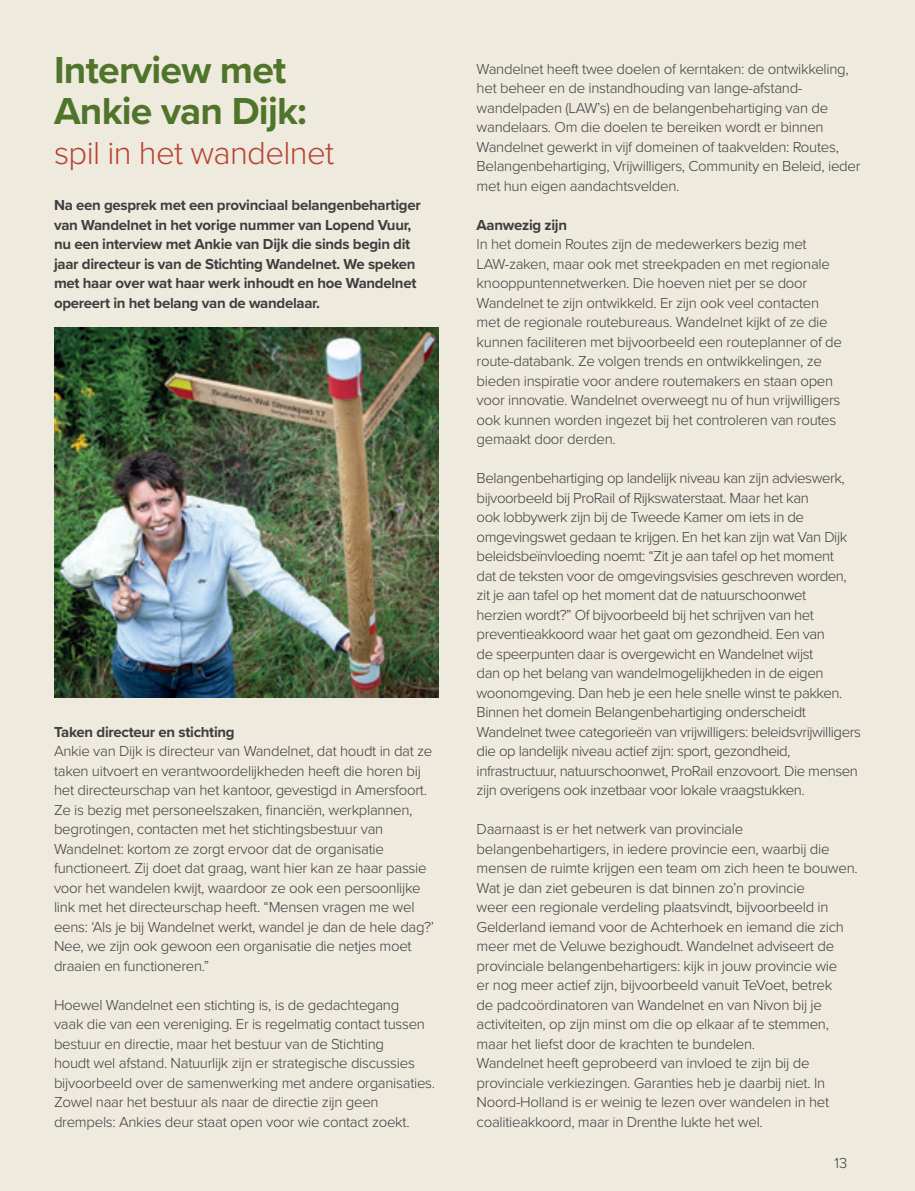
<style>
.page{position:relative;width:915px;height:1191px;background:#fff}
.page>*{position:absolute;margin:0;border:0;box-sizing:border-box;transform-origin:0 0}
.t1{font:700 39px/40.5px "Proxima Nova";letter-spacing:-.02em;color:#50752a}
.t2{font:300 33px "Proxima Nova";letter-spacing:-.02em;color:#b74434}
.t3{font:300 15px/19.5px "Proxima Nova";letter-spacing:-.02em;color:#3e3e3f}
.t4{font:700 15px/19.5px "Proxima Nova";letter-spacing:-.02em;color:#3e3e3f}
</style>
<div class="page">
<div style="left:0;top:0;width:914px;height:1191px;background:#efeade"></div>
<img style="left:54px;top:327px;width:384px;height:371px">
<h1 class="t1" style="left:54px;top:49px;width:254px">Interview met<br>Ankie van Dijk:</h1>
<h2 class="t2" style="left:54px;top:129px;width:281px">spil in het wandelnet</h2>
<p class="t4" style="left:54px;top:195px;width:368px">Na een gesprek met een provinciaal belangenbehartiger van Wandelnet in het vorige nummer van Lopend Vuur, nu een interview met Ankie van Dijk die sinds begin dit jaar directeur is van de Stichting Wandelnet. We speken met haar over wat haar werk inhoudt en hoe Wandelnet opereert in het belang van de wandelaar.</p>
<p class="t4" style="left:54px;top:721px;width:182px">Taken directeur en stichting</p>
<p class="t3" style="left:54px;top:740px;width:381px">Ankie van Dijk is directeur van Wandelnet, dat houdt in dat ze taken uitvoert en verantwoordelijkheden heeft die horen bij het directeurschap van het kantoor, gevestigd in Amersfoort.<br>Ze is bezig met personeelszaken, financiën, werkplannen, begrotingen, contacten met het stichtingsbestuur van Wandelnet: kortom ze zorgt ervoor dat de organisatie functioneert. Zij doet dat graag, want hier kan ze haar passie voor het wandelen kwijt, waardoor ze ook een persoonlijke link met het directeurschap heeft. “Mensen vragen me wel eens: ‘Als je bij Wandelnet werkt, wandel je dan de hele dag?’ Nee, we zijn ook gewoon een organisatie die netjes moet draaien en functioneren.”</p>
<p class="t3" style="left:54px;top:994px;width:382px">Hoewel Wandelnet een stichting is, is de gedachtegang<br>vaak die van een vereniging. Er is regelmatig contact tussen bestuur en directie, maar het bestuur van de Stichting<br>houdt wel afstand. Natuurlijk zijn er strategische discussies bijvoorbeeld over de samenwerking met andere organisaties.<br>Zowel naar het bestuur als naar de directie zijn geen drempels: Ankies deur staat open voor wie contact zoekt.</p>
<p class="t3" style="left:476px;top:58px;width:385px">Wandelnet heeft twee doelen of kerntaken: de ontwikkeling, het beheer en de instandhouding van lange-afstand&shy;wandelpaden (LAW’s) en de belangenbehartiging van de wandelaars. Om die doelen te bereiken wordt er binnen Wandelnet gewerkt in vijf domeinen of taakvelden: Routes, Belangenbehartiging, Vrijwilligers, Community en Beleid, ieder met hun eigen aandachtsvelden.</p>
<p class="t4" style="left:476px;top:214px;width:92px">Aanwezig zijn</p>
<p class="t3" style="left:476px;top:233px;width:367px">In het domein Routes zijn de medewerkers bezig met LAW-zaken, maar ook met streekpaden en met regionale knooppuntennetwerken. Die hoeven niet per se door Wandelnet te zijn ontwikkeld. Er zijn ook veel contacten met de regionale routebureaus. Wandelnet kijkt of ze die kunnen faciliteren met bijvoorbeeld een routeplanner of de route-databank. Ze volgen trends en ontwikkelingen, ze bieden inspiratie voor andere routemakers en staan open voor innovatie. Wandelnet overweegt nu of hun vrijwilligers ook kunnen worden ingezet bij het controleren van routes gemaakt door derden.</p>
<p class="t3" style="left:476px;top:467px;width:385px">Belangenbehartiging op landelijk niveau kan zijn advieswerk, bijvoorbeeld bij ProRail of Rijkswaterstaat. Maar het kan<br>ook lobbywerk zijn bij de Tweede Kamer om iets in de omgevingswet gedaan te krijgen. En het kan zijn wat Van Dijk beleidsbeïnvloeding noemt: “Zit je aan tafel op het moment<br>dat de teksten voor de omgevingsvisies geschreven worden, zit je aan tafel op het moment dat de natuurschoonwet<br>herzien wordt?” Of bijvoorbeeld bij het schrijven van het preventieakkoord waar het gaat om gezondheid. Een van<br>de speerpunten daar is overgewicht en Wandelnet wijst<br>dan op het belang van wandelmogelijkheden in de eigen woonomgeving. Dan heb je een hele snelle winst te pakken.<br>Binnen het domein Belangenbehartiging onderscheidt Wandelnet twee categorieën van vrijwilligers: beleidsvrijwilligers die op landelijk niveau actief zijn: sport, gezondheid, infrastructuur, natuurschoonwet, ProRail enzovoort. Die mensen zijn overigens ook inzetbaar voor lokale vraagstukken.</p>
<p class="t3" style="left:476px;top:818px;width:382px">Daarnaast is er het netwerk van provinciale belangenbehartigers, in iedere provincie een, waarbij die mensen de ruimte krijgen een team om zich heen te bouwen.<br>Wat je dan ziet gebeuren is dat binnen zo’n provincie<br>weer een regionale verdeling plaatsvindt, bijvoorbeeld in Gelderland iemand voor de Achterhoek en iemand die zich meer met de Veluwe bezighoudt. Wandelnet adviseert de provinciale belangenbehartigers: kijk in jouw provincie wie<br>er nog meer actief zijn, bijvoorbeeld vanuit TeVoet, betrek<br>de padcoördinatoren van Wandelnet en van Nivon bij je activiteiten, op zijn minst om die op elkaar af te stemmen, maar het liefst door de krachten te bundelen.<br>Wandelnet heeft geprobeerd van invloed te zijn bij de provinciale verkiezingen. Garanties heb je daarbij niet. In Noord-Holland is er weinig te lezen over wandelen in het coalitieakkoord, maar in Drenthe lukte het wel.</p>
<p class="t3" style="left:834px;top:1152px;width:14px">13</p>
</div>
